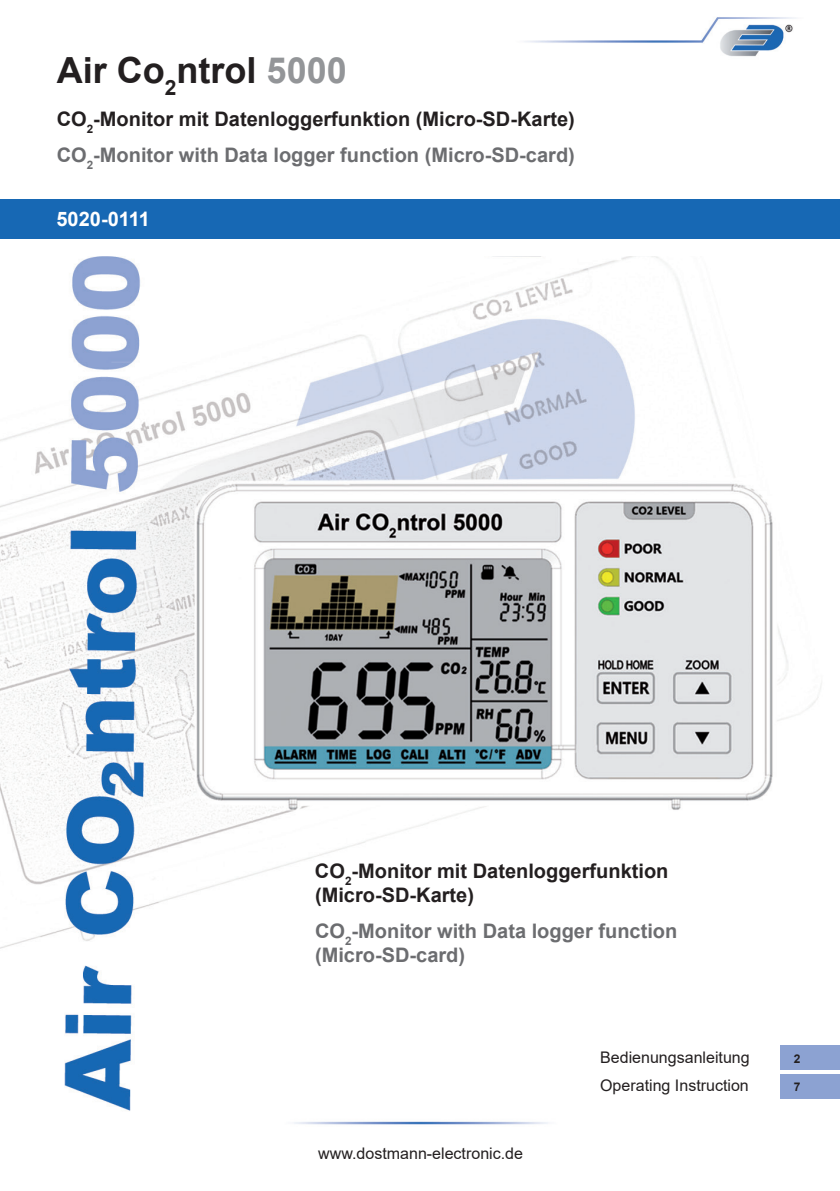
<style>
.page{position:relative;width:840px;height:1191px;background:#fff}
.page>*{position:absolute;margin:0;border:0;box-sizing:border-box;transform-origin:0 0}
.t1{font:700 36px "Arial";color:#231f20}
.t2{font:700 20px/36px "Arial";color:#231f20}
.t3{font:700 20px/24px "Arial";color:#6c6d70}
.t4{font:700 20px "Arial";color:#fff}
.t5{font:16px "Arial";color:#231f20}
.t6{font:700 12px "Arial";color:#231f20}
.s1{color:#939598}
.s2{color:#6c6d70}
</style>
<div class="page">
<img style="left:1px;top:257px;width:838px;height:854px">
<div style="left:0;top:199px;width:839px;height:40px;background:#1768b4"></div>
<div style="left:780px;top:1045px;width:59px;height:24px;background:#8ca2d2"></div>
<div style="left:780px;top:1074px;width:59px;height:24px;background:#8ca2d2"></div>
<img style="left:524px;top:17px;width:272px;height:40px">
<img style="left:294px;top:1121px;width:254px;height:4px">
<h1 class="t1" style="left:57px;top:45px;width:291px">Air Co<sub>2</sub>ntrol <span class="s1">5000</span></h1>
<p class="t2" style="left:57px;top:101px;width:519px">CO<sub>2</sub>-Monitor mit Datenloggerfunktion (Micro-SD-Karte)<br><span class="s2">CO</span><sub>2</sub><span class="s2">-Monitor with Data logger function (Micro-SD-card)</span></p>
<p class="t4" style="left:56px;top:204px;width:95px">5020-0111</p>
<p class="t2" style="left:315px;top:859px;width:355px;line-height:24px">CO<sub>2</sub>-Monitor mit Datenloggerfunktion (Micro-SD-Karte)</p>
<p class="t3" style="left:315px;top:919px;width:364px">CO<sub>2</sub>-Monitor with Data logger function (Micro-SD-card)</p>
<p class="t5" style="left:318px;top:1142px;width:206px">www.dostmann-electronic.de</p>
<p class="t5" style="left:600px;top:1046px;width:151px">Bedienungsanleitung</p>
<p class="t6" style="left:793px;top:1050px;width:8px">2</p>
<p class="t5" style="left:600px;top:1074px;width:150px">Operating Instruction</p>
<p class="t6" style="left:793px;top:1078px;width:8px">7</p>
</div>
